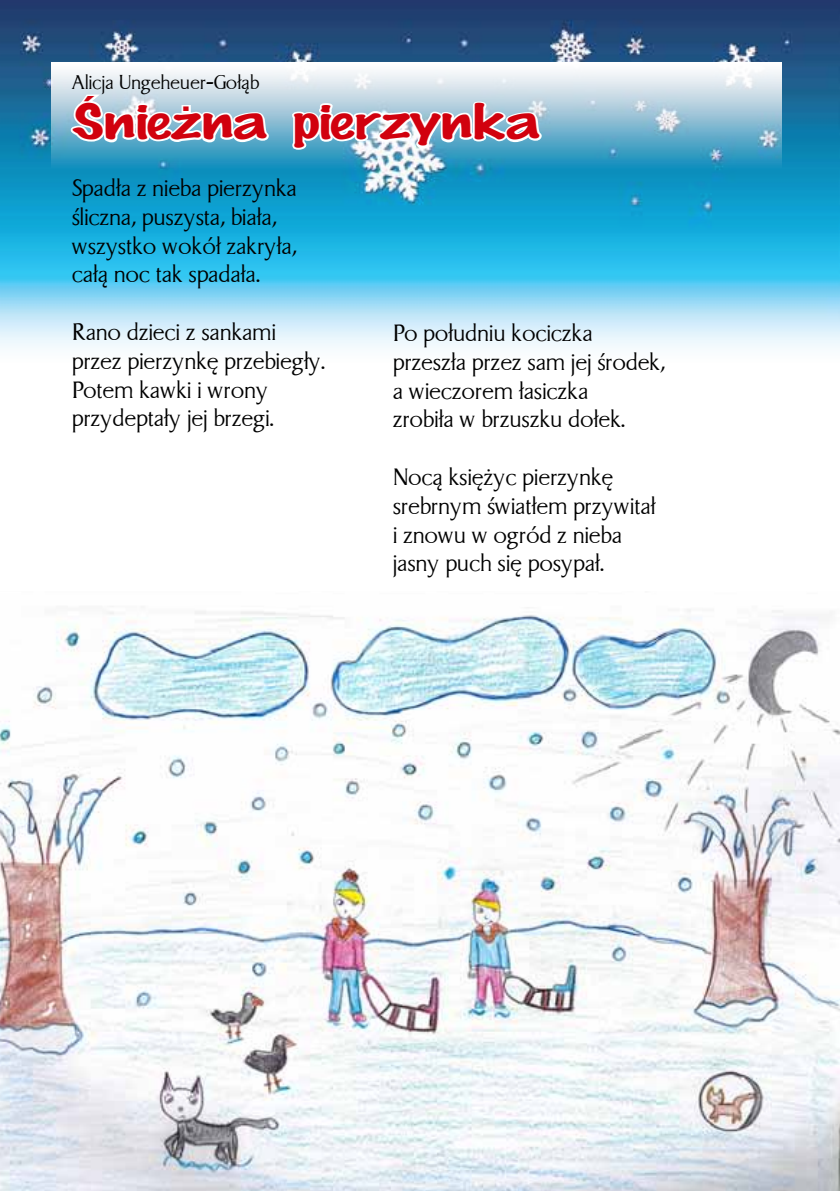
<style>
.page{position:relative;width:840px;height:1191px;background:#fff}
.page>*{position:absolute;margin:0;border:0;box-sizing:border-box;transform-origin:0 0}
.t1{font:48px "FL Pismo Reczne 6";color:#d1010e}
.t2{font:24px/28.8px "EFN Dustin";color:#000}
.t3{font:20px "EFN Dustin";color:#000}
</style>
<div class="page">
<img style="left:0;top:0;width:839px;height:348px">
<svg style="left:52px;top:62px;width:729px;height:122px"></svg>
<svg style="left:68px;top:92px;width:202px;height:53px"></svg>
<svg style="left:289px;top:92px;width:254px;height:60px"></svg>
<img style="left:0;top:609px;width:839px;height:582px">
<p class="t3" style="left:72px;top:69px;width:188px">Alicja Ungeheuer-Gołąb</p>
<h1 class="t1" style="left:72px;top:96px;width:470px">Śnieżna pierzynka</h1>
<p class="t2" style="left:72px;top:173px;width:226px">Spadła z nieba pierzynka śliczna, puszysta, biała, wszystko wokół zakryła, całą noc tak spadała.</p>
<p class="t2" style="left:72px;top:317px;width:255px">Rano dzieci z sankami przez pierzynkę przebiegły.<br>Potem kawki i wrony przydeptały jej brzegi.</p>
<p class="t2" style="left:393px;top:318px;width:273px">Po południu kociczka przeszła przez sam jej środek, a wieczorem łasiczka<br>zrobiła w brzuszku dołek.</p>
<p class="t2" style="left:393px;top:462px;width:264px">Nocą księżyc pierzynkę srebrnym światłem przywitał i znowu w ogród z nieba jasny puch się posypał.</p>
</div>
